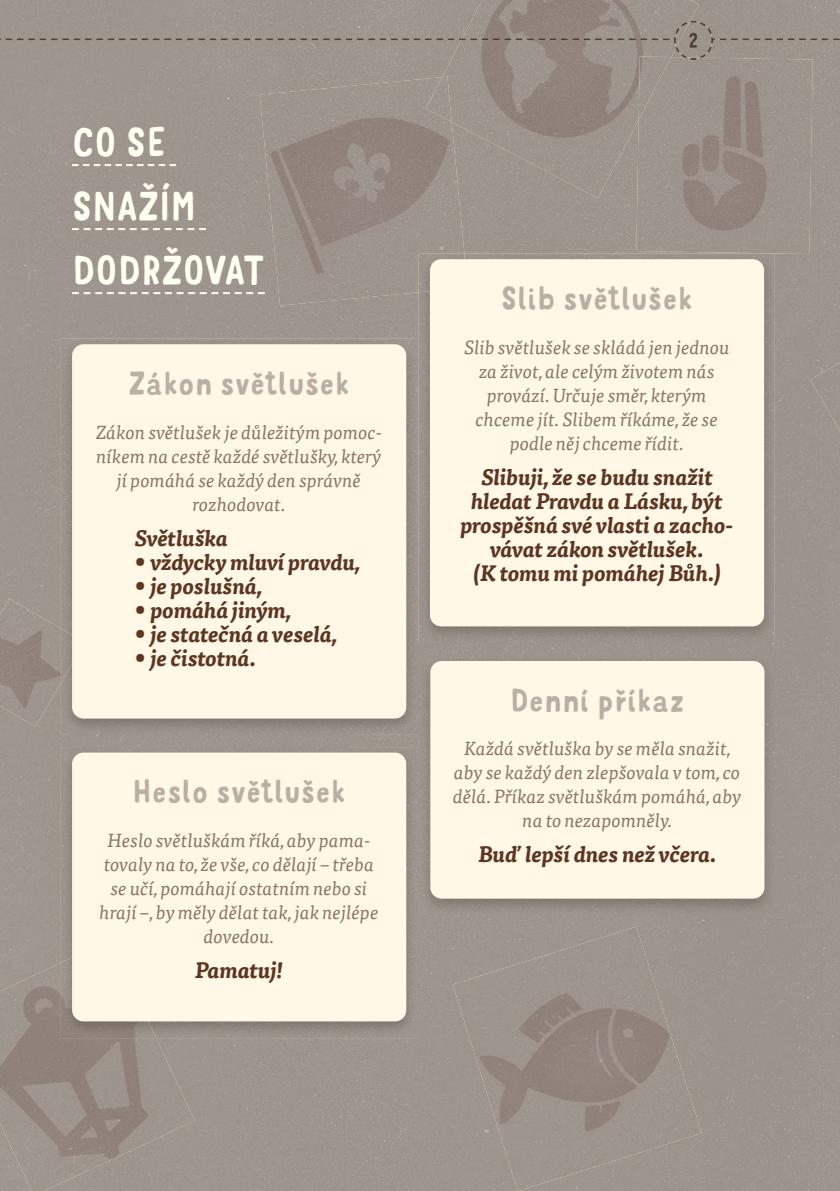
<style>
.page{position:relative;width:840px;height:1191px;background:#fff}
.page>*{position:absolute;margin:0;border:0;box-sizing:border-box;transform-origin:0 0}
.t1{font:40px/64px "Mr Dodo Regular Rounded";color:#ffffef}
.t2{font:32px "Mr Dodo Regular Rounded";color:#b9afa4}
.t3{font:italic 700 22px/24px "Tisa Pro";color:#5c3622;text-align:center}
.t4{font:italic 19px/24px "Tisa Pro";color:#897765;text-align:center}
</style>
<div class="page">
<img style="left:839px;top:0;width:1px;height:1191px">
<div style="left:630px;top:911px;width:209px;height:280px;background:#9c938c"></div>
<div style="left:195px;top:1122px;width:257px;height:69px;background:#9e958e"></div>
<div style="left:195px;top:1051px;width:257px;height:71px;background:#9d948d"></div>
<div style="left:350px;top:911px;width:139px;height:140px;background:#9d948d"></div>
<div style="left:195px;top:1038px;width:155px;height:13px;background:#9d948d"></div>
<div style="left:0;top:0;width:69px;height:962px;background:#9e958e"></div>
<div style="left:489px;top:915px;width:141px;height:11px;background:#9d948e"></div>
<div style="left:770px;top:0;width:69px;height:911px;background:#9c938c"></div>
<div style="left:350px;top:306px;width:69px;height:605px;background:#9d948d"></div>
<div style="left:69px;top:735px;width:281px;height:12px;background:#9d948d"></div>
<div style="left:419px;top:643px;width:351px;height:12px;background:#9c938c"></div>
<div style="left:69px;top:280px;width:281px;height:59px;background:#9d948f"></div>
<div style="left:464px;top:210px;width:172px;height:44px;background:#9d948d"></div>
<div style="left:69px;top:0;width:210px;height:280px;background:#9e958e"></div>
<img style="left:560px;top:198px;width:76px;height:12px">
<img style="left:464px;top:198px;width:96px;height:12px">
<div style="left:279px;top:0;width:163px;height:77px;background:#9e958e"></div>
<div style="left:698px;top:0;width:72px;height:57px;background:#9c938c"></div>
<img style="left:0;top:962px;width:195px;height:229px">
<img style="left:452px;top:926px;width:249px;height:265px">
<img style="left:636px;top:57px;width:176px;height:197px">
<img style="left:259px;top:77px;width:205px;height:229px">
<img style="left:839px;top:362px;width:1px;height:69px">
<div style="left:809px;top:362px;width:30px;height:69px;background:#9c938c"></div>
<img style="left:442px;top:0;width:256px;height:198px">
<img style="left:638px;top:57px;width:33px;height:63px">
<img style="left:425px;top:77px;width:26px;height:45px">
<img style="left:0;top:598px;width:61px;height:128px">
<img style="left:61px;top:339px;width:356px;height:396px">
<img style="left:61px;top:628px;width:11px;height:55px">
<div style="left:72px;top:344px;width:334px;height:374px;background:#fff8e6;border-radius:11px"></div>
<img style="left:418px;top:254px;width:356px;height:389px">
<img style="left:418px;top:254px;width:49px;height:38px">
<div style="left:429px;top:259px;width:334px;height:367px;background:#fff8e6;border-radius:11px"></div>
<img style="left:61px;top:747px;width:356px;height:291px">
<img style="left:61px;top:939px;width:95px;height:99px">
<div style="left:72px;top:752px;width:334px;height:269px;background:#fff8e6;border-radius:11px"></div>
<img style="left:419px;top:655px;width:355px;height:260px">
<div style="left:430px;top:661px;width:334px;height:237px;background:#fff8e6;border-radius:11px"></div>
<svg style="left:72px;top:164px;width:104px;height:2px"></svg>
<svg style="left:72px;top:228px;width:134px;height:2px"></svg>
<svg style="left:72px;top:292px;width:193px;height:2px"></svg>
<img style="left:712px;top:38px;width:127px;height:2px">
<img style="left:470px;top:38px;width:199px;height:2px">
<svg style="left:458px;top:38px;width:7px;height:2px"></svg>
<img style="left:0;top:38px;width:454px;height:2px">
<img style="left:690px;top:21px;width:22px;height:22px">
<svg style="left:673px;top:22px;width:38px;height:38px"></svg>
<h1 class="t1" style="left:72px;top:111px;width:194px">CO SE<br>SNAŽÍM<br>DODRŽOVAT</h1>
<h2 class="t2" style="left:128px;top:363px;width:223px">Zákon světlušek</h2>
<p class="t4" style="left:96px;top:419px;width:288px">Zákon světlušek je důležitým pomoc&shy;níkem na cestě každé světlušky, který jí pomáhá se každý den správně rozhodovat.</p>
<p class="t3" style="left:134px;top:524px;width:95px">Světluška</p>
<p class="t3" style="left:134px;top:548px;width:227px">• vždycky mluví pravdu,</p>
<p class="t3" style="left:134px;top:572px;width:129px">• je poslušná,</p>
<p class="t3" style="left:134px;top:596px;width:158px">• pomáhá jiným,</p>
<p class="t3" style="left:134px;top:620px;width:204px">• je statečná a veselá,</p>
<p class="t3" style="left:134px;top:644px;width:123px">• je čistotná.</p>
<h2 class="t2" style="left:132px;top:771px;width:215px">Heslo světlušek</h2>
<p class="t4" style="left:100px;top:827px;width:280px">Heslo světluškám říká, aby pama&shy;tovaly na to, že vše, co dělají – třeba se učí, pomáhají ostatním nebo si hrají –, by měly dělat tak, jak nejlépe dovedou.</p>
<p class="t3" style="left:195px;top:957px;width:90px">Pamatuj!</p>
<h2 class="t2" style="left:501px;top:278px;width:193px">Slib světlušek</h2>
<p class="t4" style="left:464px;top:334px;width:267px">Slib světlušek se skládá jen jednou za život, ale celým životem nás provází. Určuje směr, kterým chceme jít. Slibem říkáme, že se podle něj chceme řídit.</p>
<p class="t3" style="left:460px;top:463px;width:274px">Slibuji, že se budu snažit hledat Pravdu a Lásku, být prospěšná své vlasti a zacho&shy;vávat zákon světlušek.<br>(K tomu mi pomáhej Bůh.)</p>
<h2 class="t2" style="left:510px;top:680px;width:176px">Denní příkaz</h2>
<p class="t4" style="left:453px;top:735px;width:290px">Každá světluška by se měla snažit, aby se každý den zlepšovala v tom, co dělá. Příkaz světluškám pomáhá, aby na to nezapomněly.</p>
<p class="t3" style="left:478px;top:841px;width:239px">Buď lepší dnes než včera.</p>
</div>
